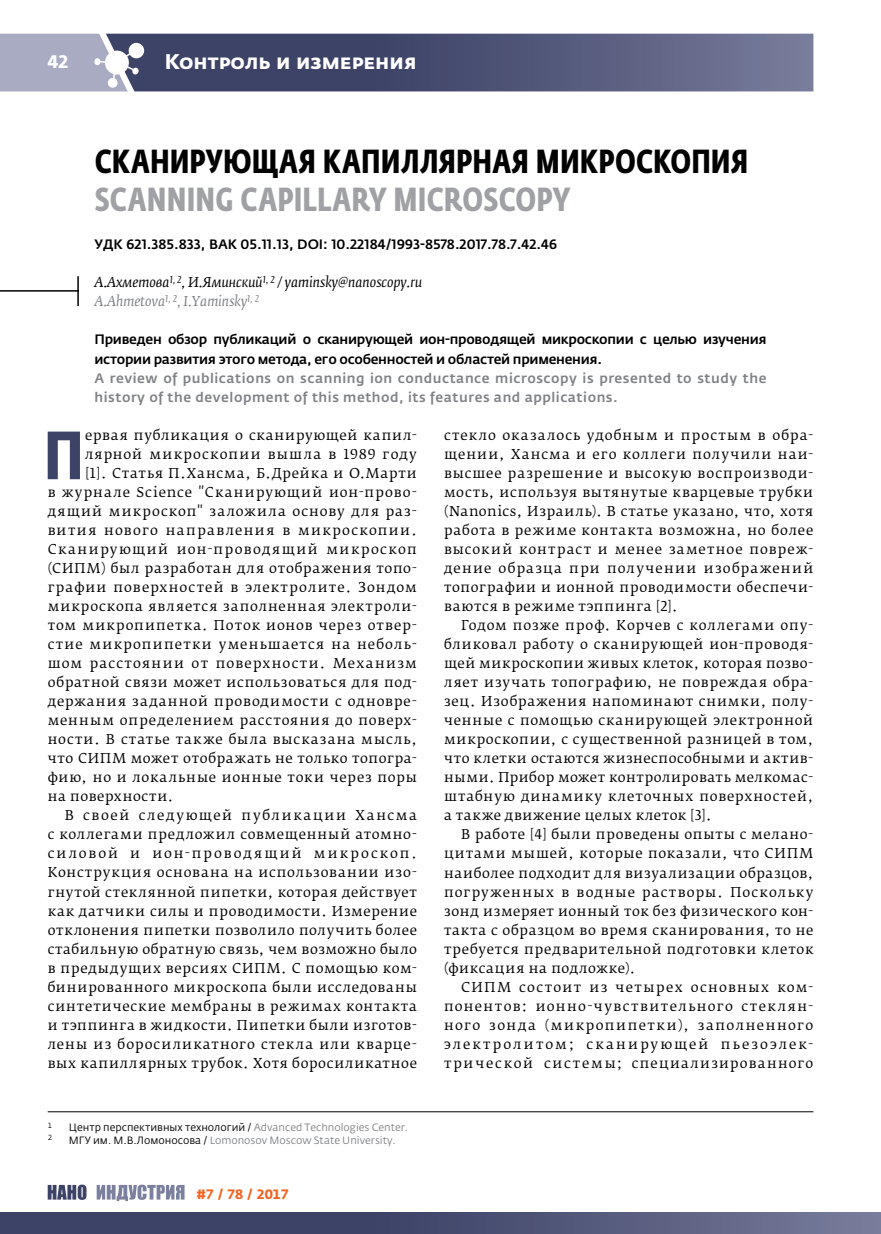
<style>
.page{position:relative;width:881px;height:1234px;background:#fff}
.page>*{position:absolute;margin:0;border:0;box-sizing:border-box;transform-origin:0 0}
.t1{font:700 67.35px "Fedra Sans Cond Pro";color:#3d4366}
.t2{font:700 33px "Fedra Sans Cond Pro";letter-spacing:.01em;color:#000}
.t3{font:700 33px "Fedra Sans Cond Pro";letter-spacing:.005em;color:#9fa1a4}
.t4{font:700 21px "Fedra Sans Alt Pro";color:#fff}
.t5{font:700 18px "Fedra Sans Alt Pro";color:#fff}
.t6{font:13.5px/19px "Fedra Serif B Pro";letter-spacing:.065em;color:#000;text-align:justify}
.t7{font:13.5px "Fedra Serif B Pro";letter-spacing:.045em;color:#000}
.t8{font:500 13.5px/19px "Fedra Sans Pro";letter-spacing:.04em;color:#808285}
.t9{font:500 13.5px/19px "Fedra Sans Pro";letter-spacing:-.02em;color:#000}
.t10{font:italic 13.5px/19px "Fedra Serif B Pro";color:#000}
.t11{font:500 13.5px "Fedra Sans Alt Pro";color:#000}
.t12{font:13.5px "Fedra Serif B Pro";letter-spacing:.095em;color:#000}
.t13{font:13.5px "Fedra Serif B Pro";letter-spacing:.09em;color:#000}
.t14{font:13.5px "Fedra Serif B Pro";letter-spacing:.1em;color:#000}
.t15{font:13.5px "Fedra Serif B Pro";letter-spacing:.15em;color:#000}
.t16{font:13.5px "Fedra Serif B Pro";letter-spacing:.115em;color:#000}
.t17{font:700 13.5px "Fedra Sans Alt Pro";color:#f26522}
.t18{font:10.5px "Fedra Sans Alt Pro";color:#000}
.t19{font:10.5px "Fedra Sans Alt Pro";color:#808285}
.t20{font:7.35px "Fedra Sans Alt Pro";color:#000}
.s1{color:#808285}
.s2{color:#000}
</style>
<div class="page">
<div style="left:0;top:1211px;width:880px;height:22px;background:linear-gradient(to right,#2e3559,#6c7191)"></div>
<svg style="left:0;top:33px;width:813px;height:59px;background:#626786"></svg>
<svg style="left:48px;top:1184px;width:38px;height:15px"></svg>
<svg style="left:97px;top:1184px;width:87px;height:16px"></svg>
<hr style="left:0;top:290px;width:79px;height:1px;background:#000">
<hr style="left:77px;top:276px;width:2px;height:30px;background:#000">
<hr style="left:48px;top:1111px;width:765px;height:1px;background:#000">
<h3 class="t5" style="left:48px;top:50px;width:22px">42</h3>
<h3 class="t4" style="left:165px;top:48px;width:253px">Контроль и измерения</h3>
<h2 class="t2" style="left:95px;top:141px;width:655px">СКАНИРУЮЩАЯ КАПИЛЛЯРНАЯ МИКРОСКОПИЯ</h2>
<h2 class="t3" style="left:95px;top:179px;width:477px">SCANNING CAPILLARY MICROSCOPY</h2>
<p class="t11" style="left:94px;top:236px;width:464px">УДК 621.385.833, ВАК 05.11.13, DOI: 10.22184/1993-8578.2017.78.7.42.46</p>
<p class="t10" style="left:94px;top:273px;width:329px">А.Ахметова<sup>1,</sup> <sup>2</sup>, И.Яминский<sup>1,</sup> <sup>2</sup> / yaminsky@nanoscopy.ru<br><span class="s1">A.Ahmetova</span><sup>1,</sup> <sup>2</sup><span class="s1">, I.Yaminsky</span><sup>1,</sup> <sup>2</sup></p>
<p class="t9" style="left:94px;top:330px;width:673px">Приведен обзор публикаций о сканирующей ион-проводящей микроскопии с целью изучения истории развития этого метода, его особенностей и областей применения.</p>
<p class="t8" style="left:94px;top:368px;width:673px">A review of publications on scanning ion conductance microscopy is presented to study the history of the development of this method, its features and applications.</p>
<h1 class="t1" style="left:44px;top:414px;width:34px">П</h1>
<p class="t6" style="left:85px;top:425px;width:333px">ервая публикация о сканирующей капил-</p>
<p class="t6" style="left:85px;top:444px;width:333px">лярной микроскопии вышла в 1989 году</p>
<p class="t6" style="left:85px;top:463px;width:333px">[1]. Статья П.Хансма, Б.Дрейка и О.Марти</p>
<p class="t6" style="left:48px;top:482px;width:370px">в журнале Science "Сканирующий ион-прово-</p>
<p class="t6" style="left:48px;top:501px;width:370px">дящий микроскоп" заложила основу для раз-</p>
<p class="t12" style="left:48px;top:521px;width:370px">вития нового направления в микроскопии.</p>
<p class="t14" style="left:48px;top:540px;width:370px">Сканирующий ион-проводящий микроскоп</p>
<p class="t6" style="left:48px;top:558px;width:370px">(СИПМ) был разработан для отображения топо-</p>
<p class="t6" style="left:48px;top:577px;width:370px">графии поверхностей в электролите. Зондом</p>
<p class="t6" style="left:48px;top:596px;width:370px">микроскопа является заполненная электроли-</p>
<p class="t6" style="left:48px;top:615px;width:370px">том микропипетка. Поток ионов через отвер-</p>
<p class="t6" style="left:48px;top:634px;width:370px">стие микропипетки уменьшается на неболь-</p>
<p class="t13" style="left:48px;top:654px;width:370px">шом расстоянии от поверхности. Механизм</p>
<p class="t6" style="left:48px;top:672px;width:370px">обратной связи может использоваться для под-</p>
<p class="t6" style="left:48px;top:691px;width:370px">держания заданной проводимости с одновре-</p>
<p class="t6" style="left:48px;top:710px;width:370px">менным определением расстояния до поверх-</p>
<p class="t6" style="left:48px;top:729px;width:370px">ности. В статье также была высказана мысль,</p>
<p class="t7" style="left:48px;top:750px;width:370px">что СИПМ может отображать не только топогра-</p>
<p class="t6" style="left:48px;top:767px;width:370px">фию, но и локальные ионные токи через поры</p>
<p class="t7" style="left:48px;top:788px;width:127px">на поверхности.</p>
<p class="t16" style="left:65px;top:807px;width:353px">В своей следующей публикации Хансма</p>
<p class="t6" style="left:48px;top:825px;width:370px">с коллегами предложил совмещенный атомно-</p>
<p class="t15" style="left:48px;top:845px;width:370px">силовой и ион-проводящий микроскоп.</p>
<p class="t6" style="left:48px;top:863px;width:370px">Конструкция основана на использовании изо-</p>
<p class="t6" style="left:48px;top:882px;width:371px">гнутой стеклянной пипетки, которая действует</p>
<p class="t6" style="left:48px;top:901px;width:370px">как датчики силы и проводимости. Измерение</p>
<p class="t7" style="left:48px;top:921px;width:371px">отклонения пипетки позволило получить более</p>
<p class="t7" style="left:48px;top:940px;width:370px">стабильную обратную связь, чем возможно было</p>
<p class="t6" style="left:48px;top:958px;width:370px">в предыдущих версиях СИПМ. С помощью ком-</p>
<p class="t6" style="left:48px;top:977px;width:370px">бинированного микроскопа были исследованы</p>
<p class="t6" style="left:48px;top:996px;width:370px">синтетические мембраны в режимах контакта</p>
<p class="t7" style="left:48px;top:1016px;width:370px">и тэппинга в жидкости. Пипетки были изготов-</p>
<p class="t6" style="left:48px;top:1034px;width:370px">лены из боросиликатного стекла или кварце-</p>
<p class="t6" style="left:48px;top:1053px;width:370px">вых капиллярных трубок. Хотя боросиликатное</p>
<p class="t20" style="left:48px;top:1120px;width:6px">1</p>
<p class="t18" style="left:69px;top:1120px;width:340px">Центр перспективных технологий / <span class="s1">Advanced Technologies Center.</span></p>
<p class="t20" style="left:48px;top:1132px;width:6px">2</p>
<p class="t19" style="left:69px;top:1133px;width:328px"><span class="s2">МГУ им. М.В.Ломоносова /</span> Lomonosov Moscow State University.</p>
<p class="t17" style="left:197px;top:1185px;width:94px">#7 / 78 / 2017</p>
<p class="t6" style="left:444px;top:425px;width:371px">стекло оказалось удобным и простым в обра&shy;щении, Хансма и его коллеги получили наи&shy;высшее разрешение и высокую воспроизводи&shy;мость, используя вытянутые кварцевые трубки (Nanonics, Израиль). В статье указано, что, хотя работа в режиме контакта возможна, но более высокий контраст и менее заметное повреж&shy;дение образца при получении изображений топографии и ионной проводимости обеспечи&shy;ваются в режиме тэппинга [2].</p>
<p class="t6" style="left:444px;top:615px;width:371px;text-indent:17px">Годом позже проф. Корчев с коллегами опу&shy;бликовал работу о сканирующей ион-проводя&shy;щей микроскопии живых клеток, которая позво&shy;ляет изучать топографию, не повреждая обра&shy;зец. Изображения напоминают снимки, полу&shy;ченные с помощью сканирующей электронной микроскопии, с существенной разницей в том, что клетки остаются жизнеспособными и актив&shy;ными. Прибор может контролировать мелкомас&shy;штабную динамику клеточных поверхностей, а также движение целых клеток [3].</p>
<p class="t6" style="left:444px;top:825px;width:371px;text-indent:17px">В работе [4] были проведены опыты с мелано&shy;цитами мышей, которые показали, что СИПМ наиболее подходит для визуализации образцов, погруженных в водные растворы. Поскольку зонд измеряет ионный ток без физического кон&shy;такта с образцом во время сканирования, то не требуется предварительной подготовки клеток (фиксация на подложке).</p>
<p class="t6" style="left:444px;top:977px;width:371px;text-indent:17px">СИПМ состоит из четырех основных ком&shy;понентов: ионно-чувствительного стеклян&shy;ного зонда (микропипетки), заполненного электролитом; сканирующей пьезоэлек&shy;трической системы; специализированного</p>
</div>
